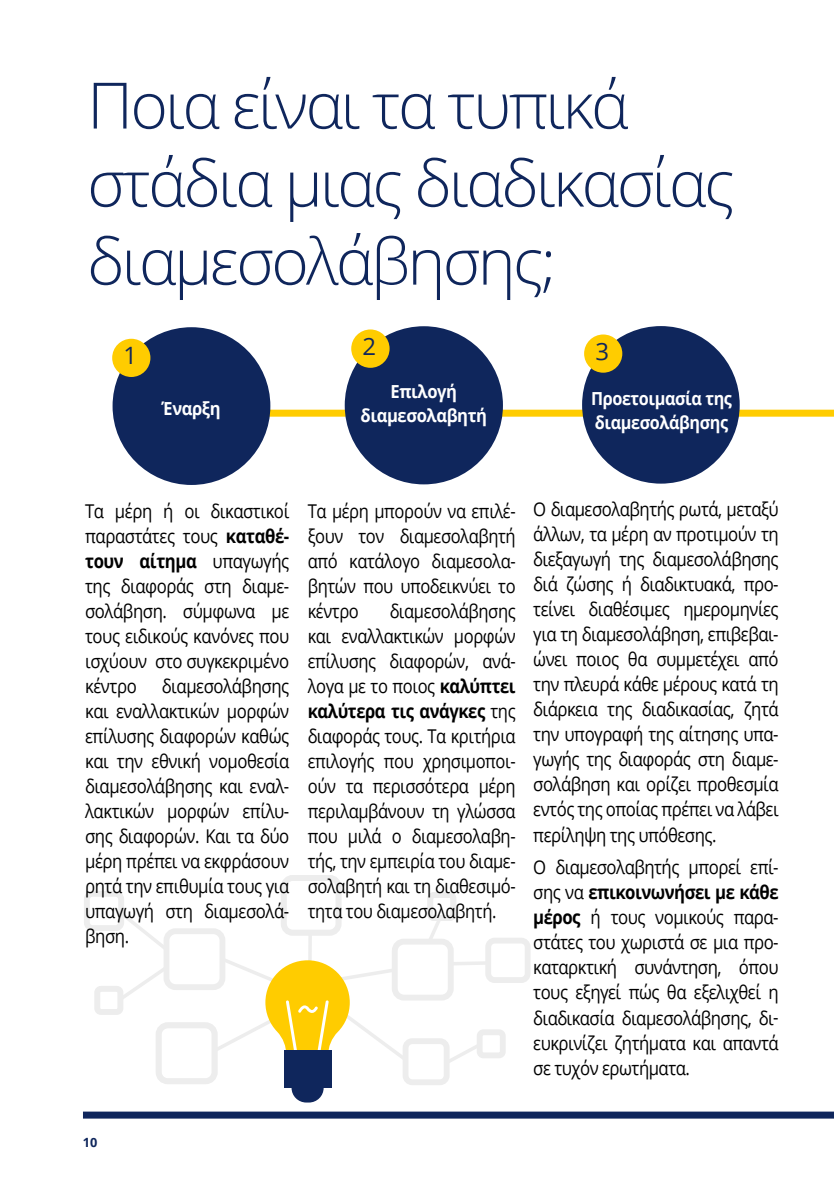
<style>
.page{position:relative;width:834px;height:1191px;background:#fff}
.page>*{position:absolute;margin:0;border:0;box-sizing:border-box;transform-origin:0 0}
.t1{font:300 64px/78px "Open Sans";letter-spacing:-.04em;color:#0f265c}
.t2{font:23.8px "Open Sans";color:#0f265c}
.t3{font:19px/25px "Open Sans";letter-spacing:-.025em;color:#000;text-align:justify;scale:.88 1}
.t4{font:19px/25px "Open Sans";letter-spacing:-.025em;color:#000;text-align:justify;scale:.87 1}
.t5{font:700 18px/24px "Open Sans";letter-spacing:-.025em;color:#fff;scale:.9 1}
.t6{font:700 18px/24px "Open Sans";letter-spacing:-.025em;color:#fff;text-align:center;scale:.92 1}
.t7{font:700 12.8px "Open Sans";color:#0f265c}
.s1{font-weight:700}
</style>
<div class="page">
<svg style="left:429px;top:921px;width:11px;height:17px"></svg>
<svg style="left:123px;top:914px;width:40px;height:85px"></svg>
<svg style="left:453px;top:959px;width:32px;height:8px"></svg>
<hr style="left:308px;top:914px;width:4px;height:52px;background:#ededed">
<div style="left:283px;top:1050px;width:48px;height:37px;background:#0f265c"></div>
<svg style="left:217px;top:958px;width:185px;height:108px"></svg>
<svg style="left:291px;top:1087px;width:32px;height:15px"></svg>
<div style="left:156px;top:1022px;width:61px;height:62px;border:6px solid #ededed;border-radius:9px"></div>
<div style="left:284px;top:878px;width:54px;height:54px;background:#fff;border-radius:9px"></div>
<div style="left:281px;top:875px;width:60px;height:60px;border:6px solid #ededed;border-radius:9px"></div>
<div style="left:94px;top:986px;width:29px;height:28px;border:6px solid #ededed;border-radius:4px"></div>
<div style="left:427px;top:892px;width:29px;height:29px;border:6px solid #ededed;border-radius:4px"></div>
<svg style="left:449px;top:1045px;width:27px;height:23px"></svg>
<div style="left:166px;top:931px;width:56px;height:56px;background:#fff;border-radius:9px"></div>
<div style="left:163px;top:928px;width:62px;height:62px;border:6px solid #ededed;border-radius:9px"></div>
<div style="left:395px;top:941px;width:55px;height:56px;background:#fff;border-radius:9px"></div>
<div style="left:392px;top:938px;width:61px;height:62px;border:6px solid #ededed;border-radius:9px"></div>
<div style="left:402px;top:1038px;width:47px;height:47px;border:6px solid #ededed;border-radius:7px"></div>
<div style="left:476px;top:1029px;width:29px;height:29px;border:6px solid #ededed;border-radius:4px"></div>
<div style="left:485px;top:937px;width:45px;height:46px;border:6px solid #ededed;border-radius:6px"></div>
<div style="left:84px;top:891px;width:40px;height:40px;border:6px solid #ededed;border-radius:6px"></div>
<div style="left:236px;top:410px;width:597px;height:7px;background:#fc0"></div>
<div style="left:112px;top:327px;width:158px;height:158px;background:#0f265c;border-radius:50%"></div>
<div style="left:112px;top:339px;width:38px;height:38px;background:#fc0;border-radius:50%"></div>
<div style="left:344px;top:326px;width:159px;height:158px;background:#0f265c;border-radius:50%"></div>
<div style="left:351px;top:329px;width:38px;height:39px;background:#fc0;border-radius:50%"></div>
<div style="left:582px;top:326px;width:157px;height:157px;background:#0f265c;border-radius:50%"></div>
<div style="left:584px;top:334px;width:38px;height:39px;background:#fc0;border-radius:50%"></div>
<div style="left:83px;top:1111px;width:750px;height:7px;background:#0f265c"></div>
<h1 class="t1" style="left:87px;top:65px;width:648px">Ποια είναι τα τυπικά στάδια μιας διαδικασίας διαμεσολάβησης;</h1>
<p class="t2" style="left:123px;top:339px;width:15px">1</p>
<p class="t6" style="left:162px;top:396px;width:65px">Έναρξη</p>
<p class="t2" style="left:362px;top:330px;width:15px">2</p>
<p class="t6" style="left:360px;top:379px;width:139px">Επιλογή διαμεσολαβητή</p>
<p class="t2" style="left:595px;top:335px;width:15px">3</p>
<p class="t5" style="left:591px;top:386px;width:158px">Προετοιμασία της διαμεσολάβησης</p>
<p class="t3" style="left:85px;top:498px;width:233px">Τα μέρη ή οι δικαστικοί παραστάτες τους <span class="s1">καταθέ&shy;τουν αίτημα</span> υπαγωγής της διαφοράς στη διαμε&shy;σολάβηση. σύμφωνα με τους ειδικούς κανόνες που ισχύουν στο συγκεκριμένο κέντρο</p>
<p class="t3" style="left:85px;top:673px;width:233px;text-indent:77px">διαμεσολάβησης και εναλλακτικών μορφών επίλυσης διαφορών καθώς και την εθνική νομοθεσία διαμεσολάβησης και εναλ&shy;λακτικών μορφών επίλυ&shy;σης διαφορών. Και τα δύο μέρη πρέπει να εκφράσουν ρητά την επιθυμία τους για υπαγωγή στη διαμεσολά&shy;βηση.</p>
<p class="t4" style="left:308px;top:498px;width:240px">Τα μέρη μπορούν να επιλέ&shy;ξουν τον διαμεσολαβητή από κατάλογο διαμεσολα&shy;βητών που υποδεικνύει το κέντρο</p>
<p class="t4" style="left:308px;top:598px;width:240px;text-indent:82px">διαμεσολάβησης και εναλλακτικών μορφών επίλυσης διαφορών, ανά&shy;λογα με το ποιος <span class="s1">καλύπτει καλύτερα τις ανάγκες</span> της διαφοράς τους. Τα κριτήρια επιλογής που χρησιμοποι&shy;ούν τα περισσότερα μέρη περιλαμβάνουν τη γλώσσα που μιλά ο διαμεσολαβη&shy;τής, την εμπειρία του διαμε&shy;σολαβητή και τη διαθεσιμό&shy;τητα του διαμεσολαβητή.</p>
<p class="t3" style="left:533px;top:496px;width:280px">Ο διαμεσολαβητής ρωτά, μεταξύ άλλων, τα μέρη αν προτιμούν τη διεξαγωγή της διαμεσολάβησης διά ζώσης ή διαδικτυακά, προ&shy;τείνει διαθέσιμες ημερομηνίες για τη διαμεσολάβηση, επιβεβαι&shy;ώνει ποιος θα συμμετέχει από την πλευρά κάθε μέρους κατά τη διάρκεια της διαδικασίας, ζητά την υπογραφή της αίτησης υπα&shy;γωγής της διαφοράς στη διαμε&shy;σολάβηση και ορίζει προθεσμία εντός της οποίας πρέπει να λάβει περίληψη της υπόθεσης.</p>
<p class="t3" style="left:533px;top:854px;width:280px">Ο διαμεσολαβητής μπορεί επί&shy;σης να <span class="s1">επικοινωνήσει με κάθε μέρος</span> ή τους νομικούς παρα&shy;στάτες του χωριστά σε μια προ&shy;καταρκτική συνάντηση, όπου τους εξηγεί πώς θα εξελιχθεί η διαδικασία διαμεσολάβησης, δι&shy;ευκρινίζει ζητήματα και απαντά σε τυχόν ερωτήματα.</p>
<p class="t7" style="left:83px;top:1133px;width:16px">10</p>
</div>
